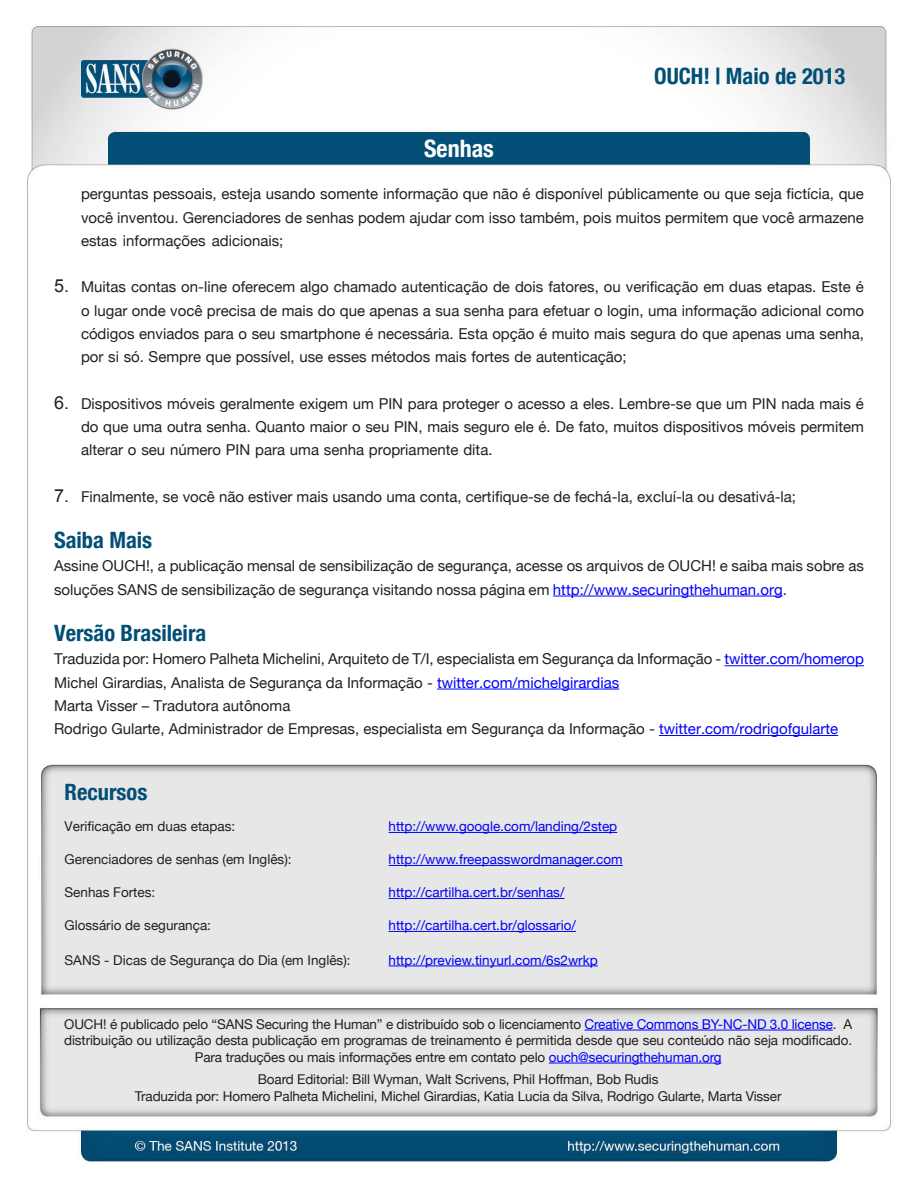
<style>
.page{position:relative;width:918px;height:1188px;background:#fff}
.page>*{position:absolute;margin:0;border:0;box-sizing:border-box;transform-origin:0 0}
.t1{font:700 condensed 24px "Helvetica Neue";color:#fff}
.MainText{font:700 condensed 22.5px "Helvetica Neue";color:#024e77}
.t2{font:700 condensed 22.5px "Helvetica Neue";color:#004f77}
.t3{font:18px "Arial";color:#231f20}
.MainText-2{font:15px/23.2px "Helvetica Neue";color:#231f20;text-align:justify}
.t4{font:13.5px/16.5px "Helvetica Neue";letter-spacing:-.01em;color:#231f20;text-align:center}
.t5{font:13.5px "Helvetica Neue";color:#00f}
.s1{color:#00f}
</style>
<div class="page">
<img style="left:27px;top:26px;width:864px;height:1136px">
<hr style="left:553px;top:596px;width:230px;height:1px;background:#00f">
<hr style="left:725px;top:665px;width:139px;height:1px;background:#00f">
<hr style="left:437px;top:689px;width:182px;height:1px;background:#00f">
<hr style="left:659px;top:735px;width:179px;height:1px;background:#00f">
<hr style="left:585px;top:1030px;width:248px;height:1px;background:#00f">
<hr style="left:549px;top:1063px;width:172px;height:1px;background:#00f">
<hr style="left:389px;top:832px;width:228px;height:1px;background:#00f">
<hr style="left:389px;top:865px;width:234px;height:1px;background:#00f">
<hr style="left:389px;top:898px;width:176px;height:1px;background:#00f">
<hr style="left:389px;top:931px;width:187px;height:1px;background:#00f">
<hr style="left:389px;top:966px;width:209px;height:1px;background:#00f">
<h2 class="t2" style="left:654px;top:58px;width:193px">OUCH! | Maio de 2013</h2>
<p class="t3" style="left:54px;top:274px;width:17px">5.</p>
<p class="t3" style="left:54px;top:390px;width:17px">6.</p>
<h1 class="t1" style="left:424px;top:128px;width:71px">Senhas</h1>
<p class="MainText-2" style="left:81px;top:183px;width:785px">perguntas pessoais, esteja usando somente informação que não é disponível públicamente ou que seja fictícia, que você inventou. Gerenciadores de senhas podem ajudar com isso também, pois muitos permitem que você armazene estas informações adicionais;</p>
<p class="MainText-2" style="left:81px;top:276px;width:785px">Muitas contas on-line oferecem algo chamado autenticação de dois fatores, ou verificação em duas etapas. Este é</p>
<p class="MainText-2" style="left:81px;top:299px;width:785px">o lugar onde você precisa de mais do que apenas a sua senha para efetuar o login, uma informação adicional como códigos enviados para o seu smartphone é necessária. Esta opção é muito mais segura do que apenas uma senha, por si só. Sempre que possível, use esses métodos mais fortes de autenticação;</p>
<p class="MainText-2" style="left:81px;top:392px;width:784px">Dispositivos móveis geralmente exigem um PIN para proteger o acesso a eles. Lembre-se que um PIN nada mais é</p>
<p class="MainText-2" style="left:81px;top:416px;width:784px">do que uma outra senha. Quanto maior o seu PIN, mais seguro ele .é De fato, muitos dispositivos móveis permitem alterar o seu número PIN para uma senha propriamente dita.</p>
<p class="MainText-2" style="left:81px;top:485px;width:717px">Finalmente, se você não estiver mais usando uma conta, certifique-se de fechá-la, excluí-la ou desativá-la;</p>
<p class="t3" style="left:54px;top:483px;width:17px">7.</p>
<p class="MainText" style="left:54px;top:521px;width:100px">Saiba Mais</p>
<p class="MainText-2" style="left:54px;top:555px;width:812px">Assine OUCH a,! publicação mensal de sensibilização de segurança, acesse os arquivos de OUCH e! saiba mais sobre as soluções SANS de sensibilização de segurança visitando nossa página em <span class="s1">http://www.securingthehuman.org</span>.</p>
<p class="MainText" style="left:54px;top:614px;width:154px">Versão Brasileira</p>
<p class="MainText-2" style="left:54px;top:648px;width:812px">Traduzida por: Homero Palheta Michelini, Arquiteto de ,I/T especialista em Segurança da Informação - <span class="s1">twitter.com/homerop</span></p>
<p class="MainText-2" style="left:54px;top:671px;width:567px">Michel Girardias, Analista de Segurança da Informação - <span class="s1">twitter.com/michelgirardias</span></p>
<p class="MainText-2" style="left:54px;top:695px;width:238px">Marta Visser – Tradutora autônoma</p>
<p class="MainText-2" style="left:54px;top:718px;width:786px">Rodrigo Gularte, Administrador de Empresas, especialista em Segurança da Informação - <span class="s1">twitter.com/rodrigofgularte</span></p>
<p class="MainText" style="left:65px;top:773px;width:84px">Recursos</p>
<p class="t4" style="left:65px;top:819px;width:172px">Verificação em duas etapas:</p>
<p class="t5" style="left:389px;top:817px;width:230px">http://www.google.com/landing/2step</p>
<p class="t4" style="left:65px;top:852px;width:229px">Gerenciadores de senhas (em Inglês :)</p>
<p class="t5" style="left:389px;top:850px;width:236px">http://www.freepasswordmanager.com</p>
<p class="t4" style="left:65px;top:885px;width:92px">Senhas Fortes:</p>
<p class="t5" style="left:389px;top:883px;width:178px">http://cartilha.cert.br/senhas/</p>
<p class="t4" style="left:65px;top:918px;width:148px">Glossário de segurança:</p>
<p class="t5" style="left:389px;top:916px;width:189px">http://cartilha.cert.br/glossario/</p>
<p class="t4" style="left:65px;top:952px;width:288px">SANS - Dicas de Segurança do Dia (em Inglês :)</p>
<p class="t5" style="left:389px;top:950px;width:211px">http://preview.tinyurl.com/6 2s wrkp</p>
<p class="t4" style="left:64px;top:1016px;width:789px">OUCH é! publicado pelo “SANS Securing the Human” e distribuído sob o licenciamento <span class="s1">Creative Commons BY-NC-ND 3.0 license</span> A. distribuição ou utilização desta publicação em programas de treinamento é permitida desde que seu conteúdo não seja modificado.<br>Para traduções ou mais informações entre em contato pelo <span class="s1">ouch@securingthehuman.org</span></p>
<p class="t4" style="left:258px;top:1072px;width:402px">Board Editorial: Bill Wyman, Walt Scrivens, Phil Hoffman, Bob Rudis</p>
<p class="t4" style="left:135px;top:1088px;width:648px">Traduzida por: Homero Palheta Michelini, Michel Girardias, Katia Lucia da Silva, Rodrigo Gularte, Marta Visser</p>
</div>
